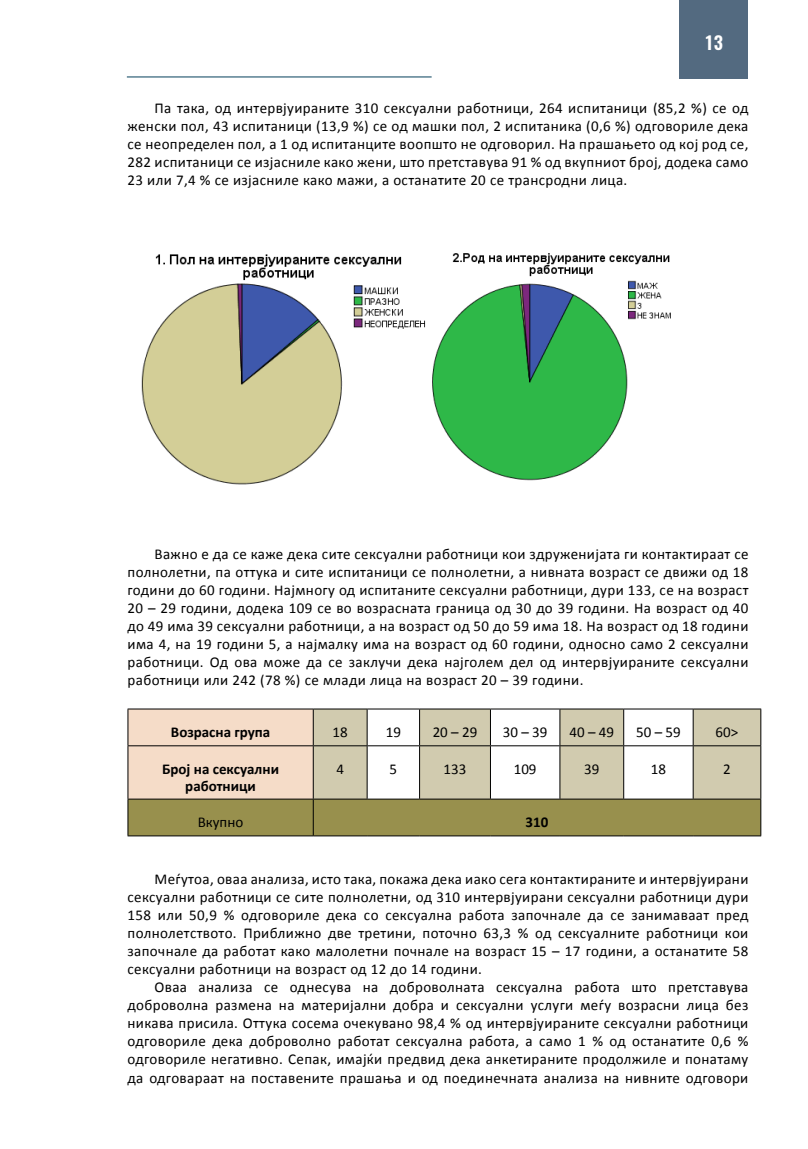
<style>
.page{position:relative;width:808px;height:1149px;background:#fff}
.page>*{position:absolute;margin:0;border:0;box-sizing:border-box;transform-origin:0 0}
.t1{font:600 18px "Oswald";color:#fff}
.t2{font:15px/18px "Calibri";letter-spacing:.025em;color:#000;text-align:justify}
.t3{font:700 15px/16.5px "Calibri";color:#000;text-align:center}
</style>
<div class="page">
<img style="left:141px;top:253px;width:530px;height:232px">
<svg style="left:129px;top:709px;width:631px;height:126px"></svg>
<hr style="left:367px;top:708px;width:53px;height:1px;background:#000">
<hr style="left:490px;top:708px;width:70px;height:1px;background:#000">
<hr style="left:624px;top:708px;width:69px;height:1px;background:#000">
<hr style="left:367px;top:745px;width:53px;height:1px;background:#000">
<hr style="left:490px;top:745px;width:70px;height:1px;background:#000">
<hr style="left:624px;top:745px;width:69px;height:1px;background:#000">
<hr style="left:128px;top:799px;width:1px;height:36px;background:#000">
<hr style="left:128px;top:835px;width:185px;height:1px;background:#000">
<hr style="left:313px;top:799px;width:1px;height:36px;background:#000">
<hr style="left:367px;top:798px;width:53px;height:1px;background:#000">
<hr style="left:490px;top:798px;width:70px;height:1px;background:#000">
<hr style="left:624px;top:798px;width:69px;height:1px;background:#000">
<hr style="left:760px;top:799px;width:1px;height:36px;background:#000">
<hr style="left:313px;top:835px;width:54px;height:1px;background:#000">
<hr style="left:367px;top:835px;width:53px;height:1px;background:#000">
<hr style="left:420px;top:835px;width:70px;height:1px;background:#000">
<hr style="left:490px;top:835px;width:70px;height:1px;background:#000">
<hr style="left:560px;top:835px;width:64px;height:1px;background:#000">
<hr style="left:624px;top:835px;width:69px;height:1px;background:#000">
<hr style="left:693px;top:835px;width:68px;height:1px;background:#000">
<hr style="left:128px;top:708px;width:185px;height:1px;background:#000">
<hr style="left:128px;top:709px;width:1px;height:36px;background:#000">
<hr style="left:128px;top:745px;width:185px;height:1px;background:#000">
<hr style="left:128px;top:746px;width:1px;height:52px;background:#000">
<hr style="left:128px;top:798px;width:185px;height:1px;background:#000">
<hr style="left:313px;top:708px;width:54px;height:1px;background:#000">
<hr style="left:313px;top:709px;width:1px;height:36px;background:#000">
<hr style="left:367px;top:709px;width:1px;height:36px;background:#000">
<hr style="left:313px;top:745px;width:54px;height:1px;background:#000">
<hr style="left:313px;top:746px;width:1px;height:52px;background:#000">
<hr style="left:367px;top:746px;width:1px;height:52px;background:#000">
<hr style="left:313px;top:798px;width:54px;height:1px;background:#000">
<hr style="left:420px;top:708px;width:70px;height:1px;background:#000">
<hr style="left:419px;top:709px;width:1px;height:36px;background:#000">
<hr style="left:490px;top:709px;width:1px;height:36px;background:#000">
<hr style="left:420px;top:745px;width:70px;height:1px;background:#000">
<hr style="left:419px;top:746px;width:1px;height:52px;background:#000">
<hr style="left:490px;top:746px;width:1px;height:52px;background:#000">
<hr style="left:420px;top:798px;width:70px;height:1px;background:#000">
<hr style="left:560px;top:708px;width:64px;height:1px;background:#000">
<hr style="left:559px;top:709px;width:1px;height:36px;background:#000">
<hr style="left:623px;top:709px;width:1px;height:36px;background:#000">
<hr style="left:560px;top:745px;width:64px;height:1px;background:#000">
<hr style="left:559px;top:746px;width:1px;height:52px;background:#000">
<hr style="left:623px;top:746px;width:1px;height:52px;background:#000">
<hr style="left:560px;top:798px;width:64px;height:1px;background:#000">
<hr style="left:693px;top:708px;width:68px;height:1px;background:#000">
<hr style="left:693px;top:709px;width:1px;height:36px;background:#000">
<hr style="left:760px;top:709px;width:1px;height:36px;background:#000">
<hr style="left:693px;top:745px;width:68px;height:1px;background:#000">
<hr style="left:693px;top:746px;width:1px;height:52px;background:#000">
<hr style="left:760px;top:746px;width:1px;height:52px;background:#000">
<hr style="left:693px;top:798px;width:68px;height:1px;background:#000">
<div style="left:680px;top:0;width:68px;height:78px;background:#536a80"></div>
<hr style="left:127px;top:76px;width:305px;height:1px;background:#144b64">
<p class="t1" style="left:704px;top:30px;width:20px">13</p>
<p class="t2" style="left:128px;top:99px;width:622px;text-indent:27px">Па така, од интервјуираните 310 сексуални работници, 264 испитаници (85,2 %) се од женски пол, 43 испитаници (13,9 %) се од машки пол, 2 испитаника (0,6 %) одговориле дека се неопределен пол, а 1 од испитанците воопшто не одговорил. На прашањето од кој род се, 282 испитаници се изјасниле како жени, што претставува 91 % од вкупниот број, додека само 23 или 7,4 % се изјасниле како мажи, а останатите 20 се трансродни лица.</p>
<p class="t2" style="left:128px;top:544px;width:622px;text-indent:27px">Важно е да се каже дека сите сексуални работници кои здруженијата ги контактираат се полнолетни, па оттука и сите испитаници се полнолетни, а нивната возраст се движи од 18 години до 60 години. Најмногу од испитаните сексуални работници, дури 133, се на возраст 20 – 29 години, додека 109 се во возрасната граница од 30 до 39 години. На возраст од 40 до 49 има 39 сексуални работници, а на возраст од 50 до 59 има 18. На возраст од 18 години има 4, на 19 години 5, а најмалку има на возраст од 60 години, односно само 2 сексуални работници. Од ова може да се заклучи дека најголем дел од интервјуираните сексуални работници или 242 (78 %) се млади лица на возраст 20 – 39 години.</p>
<p class="t3" style="left:171px;top:723px;width:101px">Возрасна група</p>
<p class="t2" style="left:333px;top:723px;width:17px">18</p>
<p class="t2" style="left:386px;top:723px;width:17px">19</p>
<p class="t2" style="left:433px;top:723px;width:46px">20 – 29</p>
<p class="t2" style="left:503px;top:723px;width:46px">30 – 39</p>
<p class="t2" style="left:569px;top:723px;width:46px">40 – 49</p>
<p class="t2" style="left:636px;top:723px;width:46px">50 – 59</p>
<p class="t2" style="left:716px;top:723px;width:24px">60&gt;</p>
<p class="t3" style="left:162px;top:760px;width:118px">Број на сексуални работници</p>
<p class="t2" style="left:336px;top:760px;width:9px">4</p>
<p class="t2" style="left:389px;top:760px;width:9px">5</p>
<p class="t2" style="left:444px;top:760px;width:24px">133</p>
<p class="t2" style="left:514px;top:760px;width:24px">109</p>
<p class="t2" style="left:584px;top:760px;width:17px">39</p>
<p class="t2" style="left:651px;top:760px;width:17px">18</p>
<p class="t2" style="left:723px;top:760px;width:9px">2</p>
<p class="t2" style="left:198px;top:813px;width:47px">Вкупно</p>
<p class="t3" style="left:526px;top:813px;width:24px">310</p>
<p class="t2" style="left:128px;top:870px;width:622px;text-indent:27px">Меѓутоа, оваа анализа, исто така, покажа дека иако сега контактираните и интервјуирани сексуални работници се сите полнолетни, од 310 интервјуирани сексуални работници дури 158 или 50,9 % одговориле дека со сексуална работа започнале да се занимаваат пред полнолетството. Приближно две третини, поточно 63,3 % од сексуалните работници кои започнале да работат како малолетни почнале на возраст 15 – 17 години, а останатите 58 сексуални работници на возраст од 12 до 14 години.</p>
<p class="t2" style="left:128px;top:978px;width:622px;text-indent:27px">Оваа анализа се однесува на доброволната сексуална работа што претставува доброволна размена на материјални добра и сексуални услуги меѓу возрасни лица без никава присила. Оттука сосема очекувано 98,4 % од интервјуираните сексуални работници одговориле дека доброволно работат сексуална работа, а само 1 % од останатите 0,6 % одговориле негативно. Сепак, имајќи предвид дека анкетираните продолжиле и понатаму да одговараат на поставените прашања и од поединечната анализа на нивните одговори</p>
</div>
